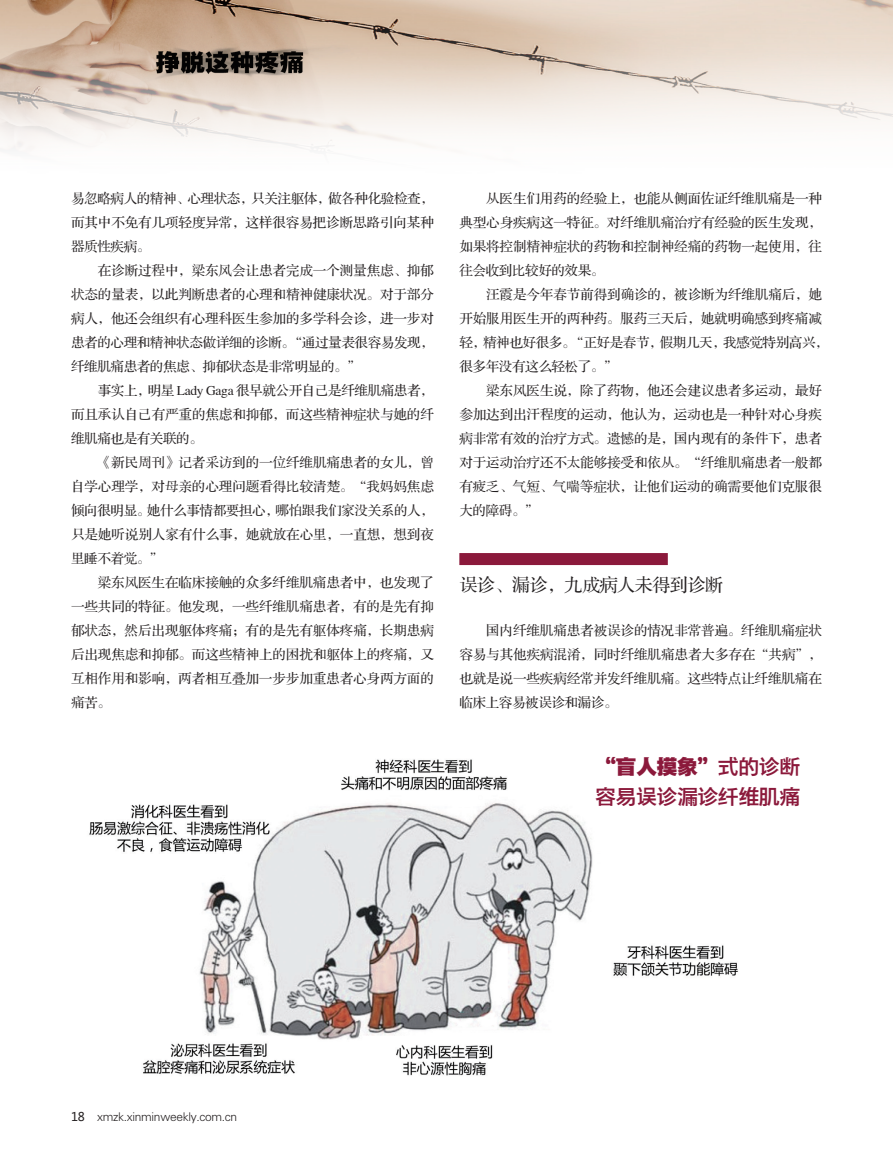
<style>
.page{position:relative;width:893px;height:1157px;background:#fff}
.page>*{position:absolute;margin:0;border:0;box-sizing:border-box;transform-origin:0 0}
.t1{font:21px "FZYDTHJW GB1 0";color:#8b193b}
.t2{font:21px "FZYDZHJW GB1 0";letter-spacing:-.025em;color:#8b193b}
.t3{font:18px "FZS3 K GBK1 0";letter-spacing:-.025em;color:#231f20}
.t4{font:13.5px/24px "FZS3 JW GB1 0";letter-spacing:-.005em;color:#231f20;text-align:justify}
.t5{font:12px "FZXH1 JW GB1 0";letter-spacing:-.025em;color:#231f20}
.s1{font-family:"FZYDZHJW GB1 0"}
.s2{font-family:"Microsoft Ya Hei"}
</style>
<div class="page">
<img style="left:0;top:0;width:893px;height:149px">
<div style="left:459px;top:553px;width:209px;height:12px;background:#8b193b"></div>
<img style="left:89px;top:759px;width:649px;height:317px">
<p class="t4" style="left:71px;top:187px;width:364px">易忽略病人的精神、心理状态，只关注躯体，做各种化验检查，而其中不免有几项轻度异常，这样很容易把诊断思路引向某种器质性疾病。</p>
<p class="t4" style="left:71px;top:259px;width:364px;text-indent:27px">在诊断过程中，梁东风会让患者完成一个测量焦虑、抑郁状态的量表，以此判断患者的心理和精神健康状况。对于部分病人，他还会组织有心理科医生参加的多学科会诊，进一步对患者的心理和精神状态做详细的诊断。“通过量表很容易发现，纤维肌痛患者的焦虑、抑郁状态是非常明显的。”</p>
<p class="t4" style="left:71px;top:379px;width:364px;text-indent:27px">事实上，明星 Lady Gaga 很早就公开自己是纤维肌痛患者，而且承认自己有严重的焦虑和抑郁，而这些精神症状与她的纤维肌痛也是有关联的。</p>
<p class="t4" style="left:71px;top:451px;width:364px;text-indent:27px">《新民周刊》记者采访到的一位纤维肌痛患者的女儿，曾自学心理学，对母亲的心理问题看得比较清楚。“我妈妈焦虑倾向很明显。她什么事情都要担心，哪怕跟我们家没关系的人，只是她听说别人家有什么事，她就放在心里，一直想，想到夜里睡不着觉。”</p>
<p class="t4" style="left:71px;top:571px;width:364px;text-indent:27px">梁东风医生在临床接触的众多纤维肌痛患者中，也发现了一些共同的特征。他发现，一些纤维肌痛患者，有的是先有抑郁状态，然后出现躯体疼痛；有的是先有躯体疼痛，长期患病后出现焦虑和抑郁。而这些精神上的困扰和躯体上的疼痛，又互相作用和影响，两者相互叠加一步步加重患者心身两方面的痛苦。</p>
<p class="t4" style="left:459px;top:187px;width:364px;text-indent:27px">从医生们用药的经验上，也能从侧面佐证纤维肌痛是一种典型心身疾病这一特征。对纤维肌痛治疗有经验的医生发现，如果将控制精神症状的药物和控制神经痛的药物一起使用，往往会收到比较好的效果。</p>
<p class="t4" style="left:459px;top:283px;width:371px;text-align:left;text-indent:27px">汪霞是今年春节前得到确诊的，被诊断为纤维肌痛后，她开始服用医生开的两种药。服药三天后，她就明确感到疼痛减轻，精神也好很多。“正好是春节，假期几天，我感觉特别高兴，很多年没有这么轻松了。”</p>
<p class="t4" style="left:459px;top:379px;width:364px;text-indent:27px">梁东风医生说，除了药物，他还会建议患者多运动，最好参加达到出汗程度的运动，他认为，运动也是一种针对心身疾病非常有效的治疗方式。遗憾的是，国内现有的条件下，患者对于运动治疗还不太能够接受和依从。“纤维肌痛患者一般都有疲乏、气短、气喘等症状，让他们运动的确需要他们克服很大的障碍。”</p>
<h2 class="t3" style="left:459px;top:575px;width:265px">误诊、漏诊，九成病人未得到诊断</h2>
<p class="t4" style="left:459px;top:619px;width:364px;text-indent:27px">国内纤维肌痛患者被误诊的情况非常普遍。纤维肌痛症状容易与其他疾病混淆，同时纤维肌痛患者大多存在“共病”，也就是说一些疾病经常并发纤维肌痛。这些特点让纤维肌痛在临床上容易被误诊和漏诊。</p>
<h1 class="t1" style="left:595px;top:755px;width:207px">“盲人摸象”<span class="s1">式的诊断</span></h1>
<h1 class="t2" style="left:595px;top:785px;width:207px">容易误诊漏诊纤维肌痛</h1>
<p class="t5" style="left:71px;top:1109px;width:168px"><span class="s2">18</span> xmzk.xinminweekly.com.cn</p>
</div>
